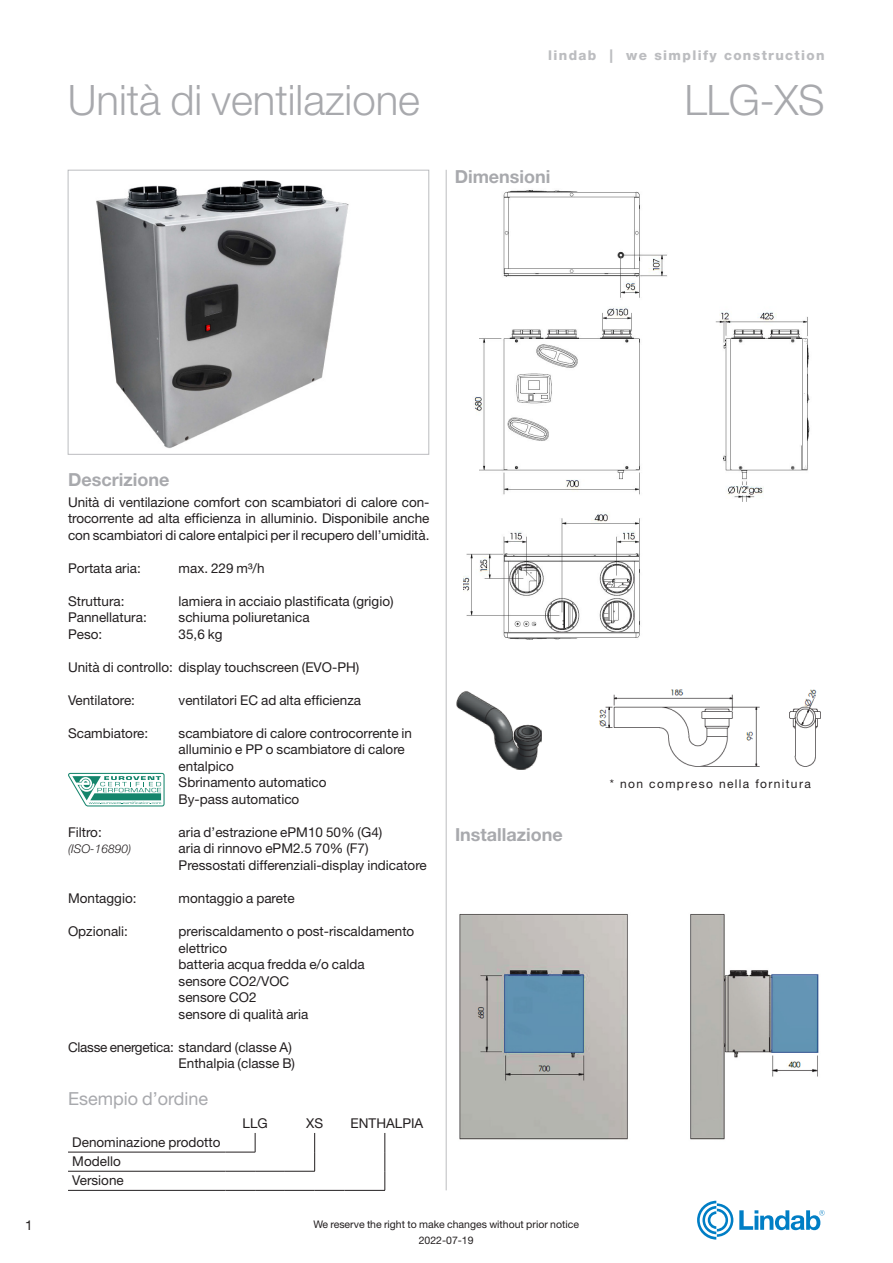
<style>
.page{position:relative;width:893px;height:1263px;background:#fff}
.page>*{position:absolute;margin:0;border:0;box-sizing:border-box;transform-origin:0 0}
.Heading1{font:300 42px "Helvetica Neue LT Pro";color:#a8a9ad}
.Product_code{font:300 42px "Helvetica Neue LT Pro";color:#a8a9ad}
.t1{font:700 18px "Helvetica Neue LT Pro";color:#a8a9ad}
.t2{font:18px "Helvetica Neue LT Pro";color:#a8a9ad}
.Text{font:13.5px/16.5px "Helvetica Neue LT Pro";color:#231f20}
.Lindab_tag_-_grey_R{font:800 13.5px "Helvetica Neue LT Pro";letter-spacing:.1em;color:#bcbdc0}
.CellText_C9{font:13.5px "Helvetica Neue LT Pro";color:#231f20}
.t3{font:12px "Helvetica Neue LT Pro";letter-spacing:.115em;color:#231f20}
.Text-2{font:italic 300 12px "Helvetica Neue LT Pro";color:#231f20}
.t4{font:10.5px "Helvetica Neue LT Pro";color:#231f20}
</style>
<div class="page">
<svg style="left:739px;top:1210px;width:86px;height:20px"></svg>
<svg style="left:697px;top:1201px;width:36px;height:38px"></svg>
<hr style="left:446px;top:170px;width:1px;height:1020px;background:#bcbdc0">
<svg style="left:255px;top:1133px;width:1px;height:19px"></svg>
<hr style="left:68px;top:1152px;width:157px;height:1px;background:#231f20">
<hr style="left:225px;top:1152px;width:30px;height:1px;background:#231f20">
<hr style="left:68px;top:1171px;width:157px;height:1px;background:#231f20">
<hr style="left:225px;top:1171px;width:30px;height:1px;background:#231f20">
<hr style="left:255px;top:1171px;width:30px;height:1px;background:#231f20">
<hr style="left:285px;top:1171px;width:30px;height:1px;background:#231f20">
<hr style="left:68px;top:1190px;width:157px;height:1px;background:#231f20">
<hr style="left:225px;top:1190px;width:30px;height:1px;background:#231f20">
<hr style="left:255px;top:1190px;width:30px;height:1px;background:#231f20">
<hr style="left:285px;top:1190px;width:30px;height:1px;background:#231f20">
<svg style="left:314px;top:1133px;width:1px;height:38px"></svg>
<svg style="left:315px;top:1190px;width:29px;height:1px"></svg>
<hr style="left:344px;top:1190px;width:41px;height:1px;background:#231f20">
<svg style="left:385px;top:1133px;width:1px;height:57px"></svg>
<img style="left:96px;top:180px;width:253px;height:268px">
<div style="left:68px;top:170px;width:361px;height:285px;border:1px solid #bcbdc0"></div>
<img style="left:459px;top:914px;width:360px;height:226px">
<img style="left:463px;top:190px;width:347px;height:450px">
<div style="left:778px;top:211px;width:47px;height:38px;background:#fff"></div>
<img style="left:456px;top:689px;width:365px;height:81px">
<svg style="left:68px;top:773px;width:97px;height:33px"></svg>
<p class="Lindab_tag_-_grey_R" style="left:548px;top:48px;width:278px">lindab | we simplify construction</p>
<p class="Heading1" style="left:68px;top:74px;width:354px">Unità di ventilazione</p>
<p class="Product_code" style="left:684px;top:74px;width:142px">LLG-XS</p>
<p class="t1" style="left:455px;top:165px;width:97px">Dimensioni</p>
<p class="Text" style="left:25px;top:1216px;width:9px">1</p>
<p class="t1" style="left:68px;top:468px;width:103px">Descrizione</p>
<p class="Text" style="left:68px;top:494px;width:363px;text-align:justify">Unità di ventilazione comfort con scambiatori di calore con&shy;trocorrente ad alta efficienza in alluminio. Disponibile anche con scambiatori di calore entalpici per il recupero dell’umidità.</p>
<p class="Text" style="left:68px;top:560px;width:74px">Portata aria:</p>
<p class="Text" style="left:179px;top:560px;width:88px">max. 229 m³/h</p>
<p class="Text" style="left:68px;top:593px;width:58px">Struttura:</p>
<p class="Text" style="left:179px;top:593px;width:216px">lamiera in acciaio plastificata (grigio)</p>
<p class="Text" style="left:68px;top:609px;width:80px">Pannellatura:</p>
<p class="Text" style="left:179px;top:609px;width:133px">schiuma poliuretanica</p>
<p class="Text" style="left:68px;top:626px;width:36px">Peso:</p>
<p class="Text" style="left:179px;top:626px;width:46px">35,6 kg</p>
<p class="Text" style="left:68px;top:659px;width:293px">Unità di controllo: display touchscreen (EVO-PH)</p>
<p class="Text" style="left:68px;top:692px;width:69px">Ventilatore:</p>
<p class="Text" style="left:179px;top:692px;width:184px">ventilatori EC ad alta efficienza</p>
<p class="Text" style="left:68px;top:725px;width:82px">Scambiatore:</p>
<p class="Text" style="left:179px;top:725px;width:235px">scambiatore di calore controcorrente in alluminio e PP o scambiatore di calore entalpico<br>Sbrinamento automatico</p>
<p class="Text" style="left:179px;top:791px;width:122px">By-pass automatico</p>
<p class="Text" style="left:68px;top:824px;width:35px">Filtro:</p>
<p class="Text" style="left:179px;top:824px;width:205px">aria d’estrazione ePM10 50% (G4)</p>
<p class="Text-2" style="left:68px;top:842px;width:65px">(ISO-16890)</p>
<p class="Text" style="left:179px;top:840px;width:192px">aria di rinnovo ePM2.5 70% (F7)</p>
<p class="Text" style="left:179px;top:857px;width:250px">Pressostati differenziali-display indicatore</p>
<p class="Text" style="left:68px;top:890px;width:70px">Montaggio:</p>
<p class="Text" style="left:179px;top:890px;width:118px">montaggio a parete</p>
<p class="Text" style="left:68px;top:923px;width:61px">Opzionali:</p>
<p class="Text" style="left:179px;top:923px;width:237px">preriscaldamento o post-riscaldamento elettrico</p>
<p class="Text" style="left:179px;top:956px;width:188px">batteria acqua fredda e/o calda</p>
<p class="Text" style="left:179px;top:972px;width:112px">sensore CO2/VOC</p>
<p class="Text" style="left:179px;top:989px;width:131px">sensore CO2<br>sensore di qualità aria</p>
<p class="Text" style="left:68px;top:1038px;width:229px;text-align:right">Classe energetica: standard (classe A)<br>Enthalpia (classe B)</p>
<p class="t2" style="left:68px;top:1088px;width:142px">Esempio d’ordine</p>
<p class="Text" style="left:72px;top:1133px;width:150px">Denominazione prodotto</p>
<p class="Text" style="left:72px;top:1152px;width:50px">Modello</p>
<p class="Text" style="left:72px;top:1172px;width:53px">Versione</p>
<p class="CellText_C9" style="left:242px;top:1114px;width:27px">LLG</p>
<p class="CellText_C9" style="left:306px;top:1114px;width:18px">XS</p>
<p class="CellText_C9" style="left:351px;top:1114px;width:74px">ENTHALPIA</p>
<p class="t1" style="left:455px;top:823px;width:109px">Installazione</p>
<p class="t4" style="left:313px;top:1217px;width:267px">We reserve the right to make changes without prior notice</p>
<p class="t4" style="left:419px;top:1234px;width:56px">2022-07-19</p>
<p class="t3" style="left:610px;top:776px;width:202px">* non compreso nella fornitura</p>
</div>
